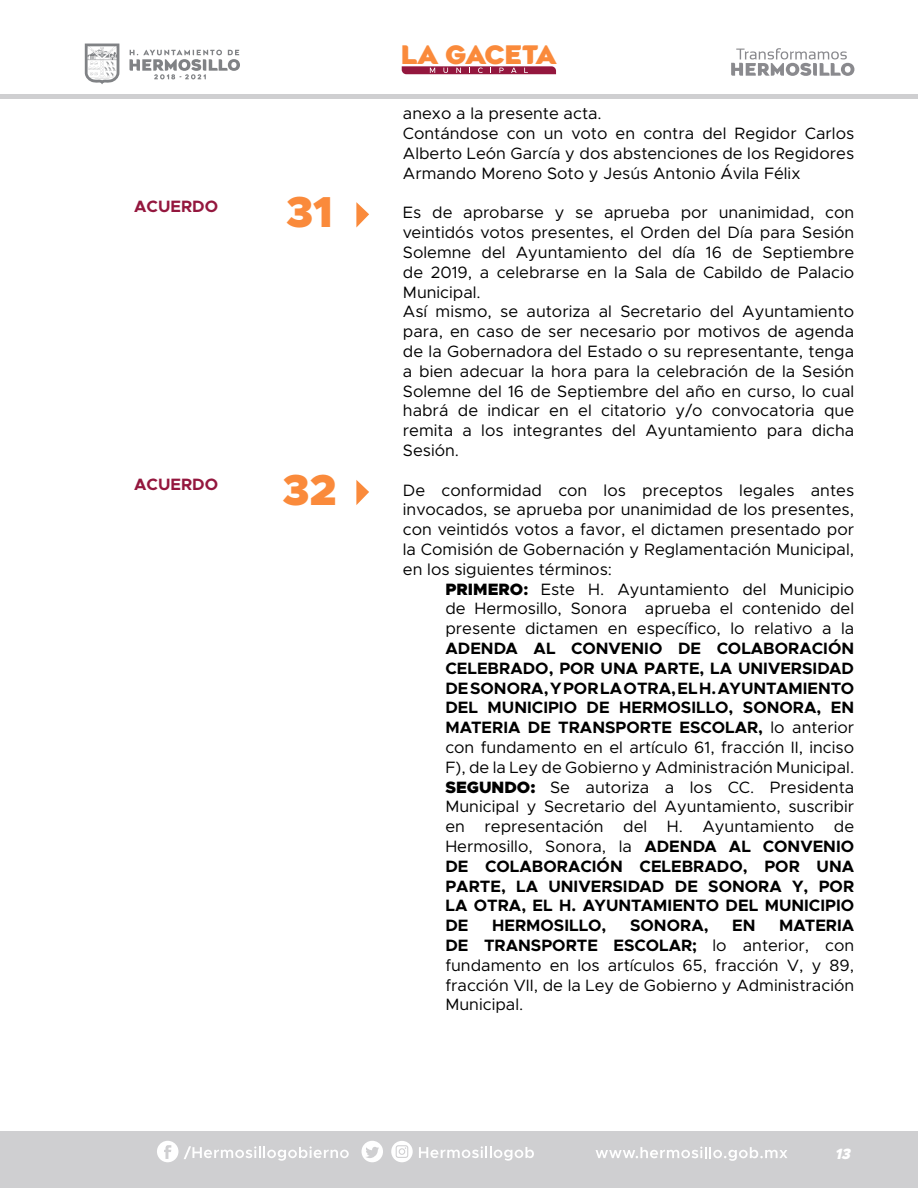
<style>
.page{position:relative;width:918px;height:1188px;background:#fff}
.page>*{position:absolute;margin:0;border:0;box-sizing:border-box;transform-origin:0 0}
.t1{font:900 43.5px "Metropolis";color:#fa8a3b}
.t2{font:900 25.35px "Agenor";letter-spacing:-.025em;color:#fa8a3b}
.t3{font:16.5px/19.8px "Metropolis";color:#000;text-align:justify}
.t4{font:700 16.5px/19.8px "Metropolis";color:#000;text-align:justify}
.t5{font:700 16.5px "Metropolis";color:#94173e}
.t6{font:italic 900 15px "Metropolis";color:#fff;scale:.94 1}
.s1{font-weight:900}
.s2{font-weight:800}
.s3{font-weight:400}
.s4{font-weight:700}
</style>
<div class="page">
<div style="left:0;top:1132px;width:918px;height:56px;background:#cfcfd1"></div>
<div style="left:0;top:94px;width:918px;height:5px;background:#cfcfd1"></div>
<svg style="left:129px;top:50px;width:111px;height:29px"></svg>
<svg style="left:85px;top:44px;width:34px;height:40px"></svg>
<svg style="left:391px;top:1141px;width:22px;height:21px"></svg>
<svg style="left:157px;top:1141px;width:21px;height:21px"></svg>
<svg style="left:362px;top:1141px;width:21px;height:21px"></svg>
<svg style="left:184px;top:1146px;width:165px;height:15px"></svg>
<svg style="left:419px;top:1146px;width:115px;height:15px"></svg>
<svg style="left:596px;top:1147px;width:191px;height:14px"></svg>
<svg style="left:402px;top:66px;width:154px;height:8px"></svg>
<svg style="left:731px;top:48px;width:123px;height:28px"></svg>
<svg style="left:356px;top:202px;width:13px;height:26px"></svg>
<svg style="left:356px;top:480px;width:13px;height:25px"></svg>
<p class="t5" style="left:134px;top:196px;width:86px">ACUERDO</p>
<h1 class="t1" style="left:286px;top:184px;width:48px">31</h1>
<p class="t5" style="left:134px;top:474px;width:86px">ACUERDO</p>
<h1 class="t1" style="left:283px;top:462px;width:56px">32</h1>
<h2 class="t2" style="left:401px;top:38px;width:157px">LA GACETA</h2>
<p class="t3" style="left:403px;top:104px;width:453px;text-align:left">anexo a la presente acta.<br>Contándose con un voto en contra del Regidor Carlos Alberto León García y dos abstenciones de los Regidores Armando Moreno Soto y Jesús Antonio Ávila Félix</p>
<p class="t3" style="left:403px;top:203px;width:453px;text-align:left">Es de aprobarse y se aprueba por unanimidad, con veintidós votos presentes, el Orden del Día para Sesión Solemne del Ayuntamiento del día 16 de Septiembre de 2019, a celebrarse en la Sala de Cabildo de Palacio Municipal.<br>Así mismo, se autoriza al Secretario del Ayuntamiento para, en caso de ser necesario por motivos de agenda de la Gobernadora del Estado o su representante, tenga a bien adecuar la hora para la celebración de la Sesión Solemne del 16 de Septiembre del año en curso, lo cual habrá de indicar en el citatorio y/o convocatoria que remita a los integrantes del Ayuntamiento para dicha Sesión.</p>
<p class="t3" style="left:403px;top:480px;width:453px">De conformidad con los preceptos legales antes invocados, se aprueba por unanimidad de los presentes, con veintidós votos a favor, el dictamen presentado por la Comisión de Gobernación y Reglamentación Municipal, en los siguientes términos:</p>
<p class="t3" style="left:445px;top:579px;width:410px"><span class="s1">PRIMERO</span><span class="s2">:</span> Este H. Ayuntamiento del Municipio de Hermosillo, Sonora aprueba el contenido del presente dictamen en específico, lo relativo a la</p>
<p class="t4" style="left:445px;top:638px;width:410px">ADENDA AL CONVENIO DE COLABORACIÓN CELEBRADO, POR UNA PARTE, LA UNIVERSIDAD DE SONORA, Y POR LA OTRA, EL H. AYUNTAMIENTO DEL MUNICIPIO DE HERMOSILLO, SONORA, EN MATERIA DE TRANSPORTE ESCOLAR, <span class="s3">lo anterior con fundamento en el artículo 61, fracción II, inciso F), de la Ley de Gobierno y Administración Municipal.<br></span><span class="s1">SEGUNDO:</span> <span class="s3">Se autoriza a los CC. Presidenta Municipal y Secretario del Ayuntamiento, suscribir en representación del H. Ayuntamiento de Hermosillo, Sonora, la</span> ADENDA AL CONVENIO DE COLABORACIÓN CELEBRADO, POR UNA PARTE, LA UNIVERSIDAD DE SONORA Y, POR LA OTRA, EL H. AYUNTAMIENTO DEL MUNICIPIO DE</p>
<p class="t4" style="left:492px;top:916px;width:116px">HERMOSILLO,</p>
<p class="t4" style="left:630px;top:916px;width:80px">SONORA,</p>
<p class="t4" style="left:732px;top:916px;width:25px">EN</p>
<p class="t3" style="left:445px;top:916px;width:410px;text-indent:334px"><span class="s4">MATERIA DE TRANSPORTE ESCOLAR;</span> lo anterior, con fundamento en los artículos 65, fracción V, y 89, fracción VII, de la Ley de Gobierno y Administración Municipal.</p>
<p class="t6" style="left:835px;top:1144px;width:22px">13</p>
</div>
